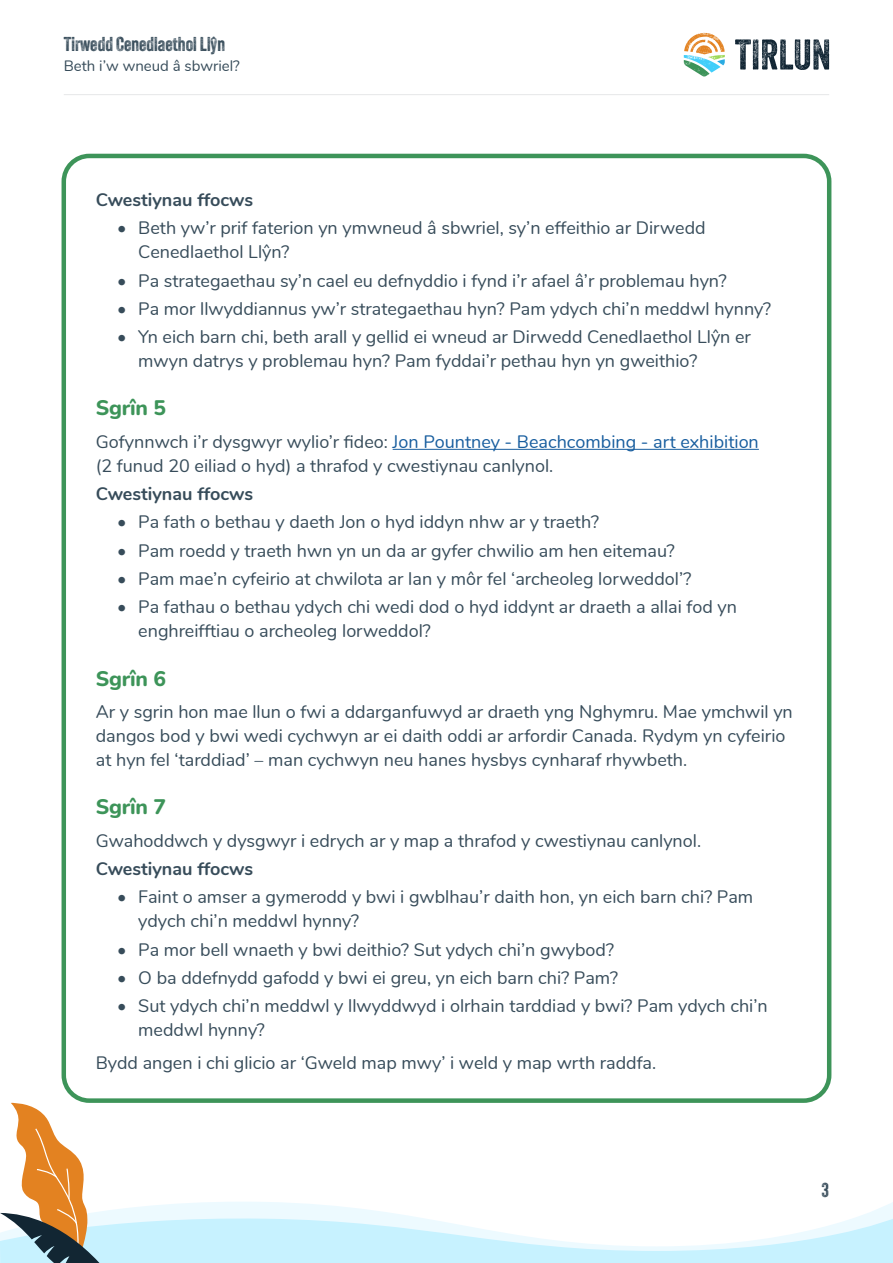
<style>
.page{position:relative;width:893px;height:1263px;background:#fff}
.page>*{position:absolute;margin:0;border:0;box-sizing:border-box;transform-origin:0 0}
.Page_section_heading{font:800 21px "Nunito";letter-spacing:-.01em;color:#3d9459}
.t1{font:19.5px "Veneer Two";color:#374c5a}
.Body_text{font:18px/24px "Nunito";color:#374c5a}
.Paragraph_Style_1{font:18px "Nunito";color:#374c5a}
.Body_text-2{font:700 18px "Nunito";color:#374c5a}
.t2{font:15px "Nunito";color:#374c5a}
.s1{color:#175d9e}
</style>
<div class="page">
<svg style="left:735px;top:39px;width:94px;height:31px"></svg>
<svg style="left:684px;top:33px;width:41px;height:44px"></svg>
<hr style="left:64px;top:94px;width:765px;height:1px;background:#e6e7e9">
<hr style="left:393px;top:449px;width:366px;height:1px;background:#175d9e">
<div style="left:62px;top:154px;width:769px;height:949px;border:4px solid #3d9459;border-radius:26px"></div>
<svg style="left:0;top:1102px;width:893px;height:161px"></svg>
<p class="t1" style="left:64px;top:32px;width:163px">Tirwedd Cenedlaethol Llŷn</p>
<p class="t2" style="left:64px;top:54px;width:178px">Beth i’w wneud â sbwriel?</p>
<p class="Body_text-2" style="left:96px;top:187px;width:159px">Cwestiynau ffocws</p>
<p class="Body_text" style="left:138px;top:215px;width:569px;text-indent:-21px">• Beth yw’r prif faterion yn ymwneud â sbwriel, sy’n effeithio ar Dirwedd<br>Cenedlaethol Llŷn?</p>
<p class="Body_text" style="left:117px;top:267px;width:611px">• Pa strategaethau sy’n cael eu defnyddio i fynd i’r afael â’r problemau hyn?</p>
<p class="Body_text" style="left:117px;top:296px;width:656px">• Pa mor llwyddiannus yw’r strategaethau hyn? Pam ydych chi’n meddwl hynny?</p>
<p class="Body_text" style="left:138px;top:324px;width:614px;text-indent:-21px">• Yn eich barn chi, beth arall y gellid ei wneud ar Dirwedd Cenedlaethol Llŷn er mwyn datrys y problemau hyn? Pam fyddai’r pethau hyn yn gweithio?</p>
<p class="Page_section_heading" style="left:96px;top:393px;width:72px">Sgrîn 5</p>
<p class="Body_text" style="left:96px;top:429px;width:665px">Gofynnwch i’r dysgwyr wylio’r fideo: <span class="s1">Jon Pountney - Beachcombing - art exhibition </span>(2 funud 20 eiliad o hyd) a thrafod y cwestiynau canlynol.</p>
<p class="Body_text-2" style="left:96px;top:481px;width:159px">Cwestiynau ffocws</p>
<p class="Body_text" style="left:117px;top:509px;width:483px">• Pa fath o bethau y daeth Jon o hyd iddyn nhw ar y traeth?</p>
<p class="Body_text" style="left:117px;top:537px;width:559px">• Pam roedd y traeth hwn yn un da ar gyfer chwilio am hen eitemau?</p>
<p class="Body_text" style="left:117px;top:566px;width:576px">• Pam mae’n cyfeirio at chwilota ar lan y môr fel ‘archeoleg lorweddol’?</p>
<p class="Body_text" style="left:138px;top:594px;width:600px;text-indent:-21px">• Pa fathau o bethau ydych chi wedi dod o hyd iddynt ar draeth a allai fod yn enghreifftiau o archeoleg lorweddol?</p>
<p class="Page_section_heading" style="left:96px;top:663px;width:72px">Sgrîn 6</p>
<p class="Body_text" style="left:96px;top:699px;width:698px">Ar y sgrin hon mae llun o fwi a ddarganfuwyd ar draeth yng Nghymru. Mae ymchwil yn dangos bod y bwi wedi cychwyn ar ei daith oddi ar arfordir Canada. Rydym yn cyfeirio at hyn fel ‘tarddiad’ – man cychwyn neu hanes hysbys cynharaf rhywbeth.</p>
<p class="Page_section_heading" style="left:96px;top:792px;width:72px">Sgrîn 7</p>
<p class="Body_text" style="left:96px;top:827px;width:607px">Gwahoddwch y dysgwyr i edrych ar y map a thrafod y cwestiynau canlynol.</p>
<p class="Body_text-2" style="left:96px;top:855px;width:159px">Cwestiynau ffocws</p>
<p class="Body_text" style="left:138px;top:884px;width:616px;text-indent:-21px">• Faint o amser a gymerodd y bwi i gwblhau’r daith hon, yn eich barn chi? Pam ydych chi’n meddwl hynny?</p>
<p class="Body_text" style="left:117px;top:936px;width:498px">• Pa mor bell wnaeth y bwi deithio? Sut ydych chi’n gwybod?</p>
<p class="Body_text" style="left:117px;top:964px;width:502px">• O ba ddefnydd gafodd y bwi ei greu, yn eich barn chi? Pam?</p>
<p class="Body_text" style="left:138px;top:993px;width:631px;text-indent:-21px">• Sut ydych chi’n meddwl y llwyddwyd i olrhain tarddiad y bwi? Pam ydych chi’n meddwl hynny?</p>
<p class="Paragraph_Style_1" style="left:96px;top:1049px;width:562px">Bydd angen i chi glicio ar ‘Gweld map mwy’ i weld y map wrth raddfa.</p>
<p class="t1" style="left:822px;top:1178px;width:9px">3</p>
</div>
